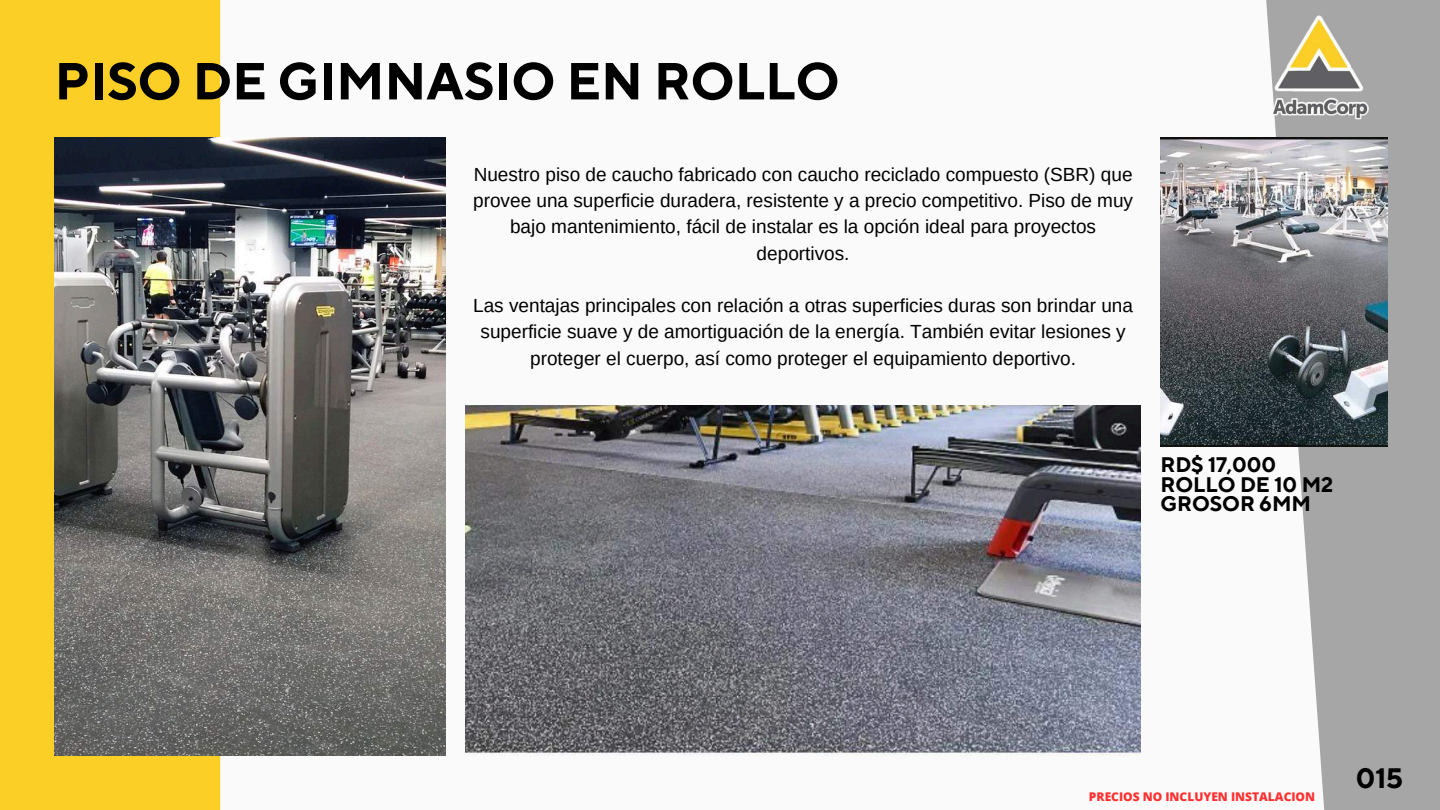
<style>
.page{position:relative;width:1440px;height:810px;background:#fafafa}
.page>*{position:absolute;margin:0;border:0;box-sizing:border-box;transform-origin:0 0}
.t1{font:700 52px "TT Norms Pro";color:#000}
.t2{font:700 28px "TT Norms Pro";color:#000}
.t3{font:700 21px/19.5px "TT Norms Pro";color:#000}
.t4{font:19px/26.2px "Arimo";color:#000;text-align:center}
.t5{font:800 12px "Open Sans";color:#ff3131}
</style>
<div class="page">
<div style="left:0;top:0;width:220px;height:810px;background:#fccf27"></div>
<img style="left:55px;top:138px;width:390px;height:618px">
<img style="left:466px;top:405px;width:674px;height:350px">
<svg style="left:1266px;top:0;width:174px;height:810px;fill:#a6a6a6"></svg>
<img style="left:1161px;top:138px;width:227px;height:309px">
<img style="left:1266px;top:0;width:125px;height:137px">
<h1 class="t1" style="left:55px;top:50px;width:787px">PISO DE GIMNASIO EN ROLLO</h1>
<p class="t4" style="left:473px;top:161px;width:661px">Nuestro piso de caucho fabricado con caucho reciclado compuesto (SBR) que provee una superficie duradera, resistente y a precio competitivo. Piso de muy bajo mantenimiento, fácil de instalar es la opción ideal para proyectos deportivos.</p>
<p class="t4" style="left:473px;top:292px;width:661px">Las ventajas principales con relación a otras superficies duras son brindar una superficie suave y de amortiguación de la energía. También evitar lesiones y proteger el cuerpo, así como proteger el equipamiento deportivo.</p>
<p class="t3" style="left:1161px;top:456px;width:174px">RD$ 17,000<br>ROLLO DE 10 M2<br>GROSOR 6MM</p>
<p class="t5" style="left:1089px;top:788px;width:228px">PRECIOS NO INCLUYEN INSTALACION</p>
<h2 class="t2" style="left:1356px;top:761px;width:49px">015</h2>
</div>
